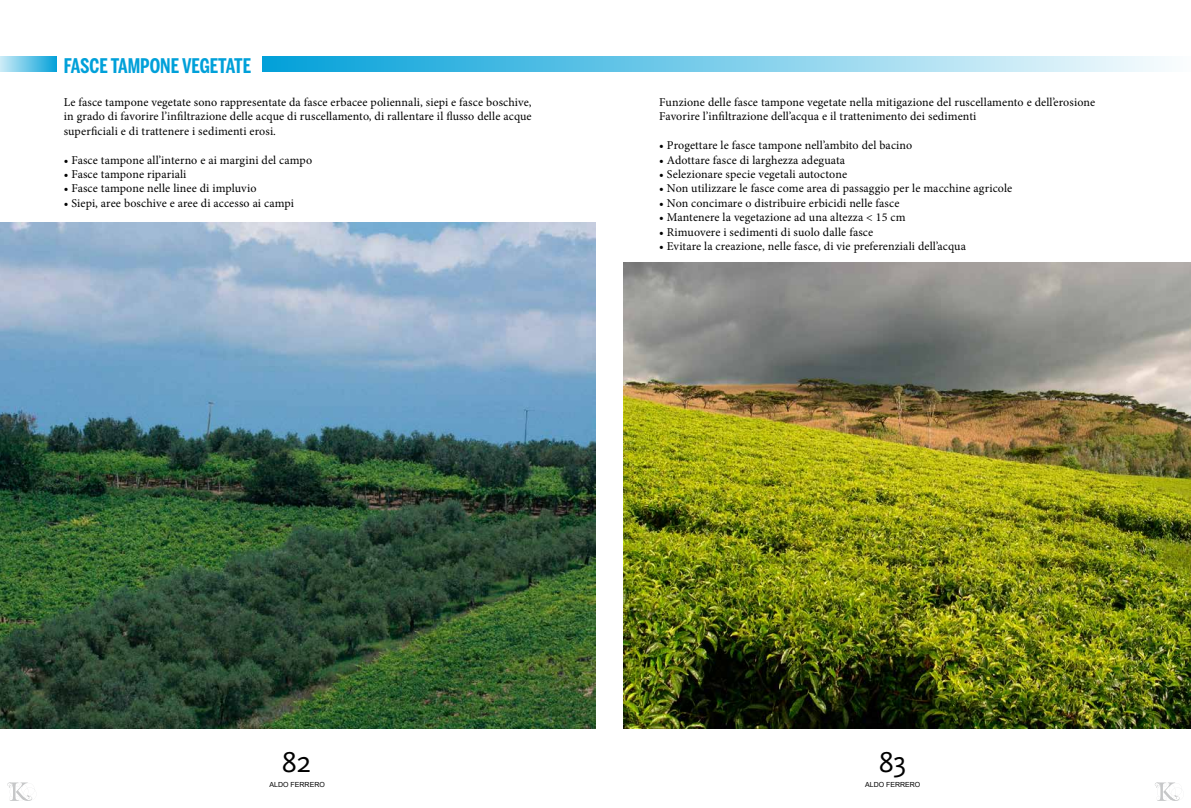
<style>
.page{position:relative;width:1191px;height:808px;background:#fff}
.page>*{position:absolute;margin:0;border:0;box-sizing:border-box;transform-origin:0 0}
.t1{font:30px "Aquazur";color:#000}
.t2{font:700 20px "Benton Sans Comp";color:#00a0d9}
.t3{font:12px/14.4px "Minion Pro";letter-spacing:.01em;color:#000;text-align:justify}
.t4{font:7px "Arial";color:#000}
</style>
<div class="page">
<svg style="left:7px;top:782px;width:28px;height:19px"></svg>
<svg style="left:1155px;top:782px;width:25px;height:19px"></svg>
<svg style="left:262px;top:57px;width:903px;height:15px;background:#7acdea"></svg>
<svg style="left:0;top:57px;width:57px;height:15px"></svg>
<img style="left:0;top:222px;width:595px;height:507px">
<img style="left:624px;top:262px;width:567px;height:467px">
<h2 class="t2" style="left:64px;top:54px;width:189px">FASCE TAMPONE VEGETATE</h2>
<p class="t3" style="left:64px;top:95px;width:469px">Le fasce tampone vegetate sono rappresentate da fasce erbacee poliennali, siepi e fasce boschive, in grado di favorire l’infiltrazione delle acque di ruscellamento, di rallentare il flusso delle acque superficiali e di trattenere i sedimenti erosi.</p>
<p class="t3" style="left:64px;top:153px;width:250px">• Fasce tampone all’interno e ai margini del campo</p>
<p class="t3" style="left:64px;top:167px;width:124px">• Fasce tampone ripariali</p>
<p class="t3" style="left:64px;top:181px;width:194px">• Fasce tampone nelle linee di impluvio</p>
<p class="t3" style="left:64px;top:196px;width:232px">• Siepi, aree boschive e aree di accesso ai campi</p>
<p class="t3" style="left:659px;top:95px;width:437px">Funzione delle fasce tampone vegetate nella mitigazione del ruscellamento e dell’erosione<br>Favorire l’infiltrazione dell’acqua e il trattenimento dei sedimenti</p>
<p class="t3" style="left:659px;top:138px;width:254px">• Progettare le fasce tampone nell’ambito del bacino</p>
<p class="t3" style="left:659px;top:153px;width:187px">• Adottare fasce di larghezza adeguata</p>
<p class="t3" style="left:659px;top:167px;width:189px">• Selezionare specie vegetali autoctone</p>
<p class="t3" style="left:659px;top:181px;width:354px">• Non utilizzare le fasce come area di passaggio per le macchine agricole</p>
<p class="t3" style="left:659px;top:196px;width:242px">• Non concimare o distribuire erbicidi nelle fasce</p>
<p class="t3" style="left:659px;top:210px;width:248px">• Mantenere la vegetazione ad una altezza &lt; 15 cm</p>
<p class="t3" style="left:659px;top:225px;width:215px">• Rimuovere i sedimenti di suolo dalle fasce</p>
<p class="t3" style="left:659px;top:239px;width:308px">• Evitare la creazione, nelle fasce, di vie preferenziali dell’acqua</p>
<h1 class="t1" style="left:282px;top:746px;width:31px">82</h1>
<p class="t4" style="left:270px;top:780px;width:57px">ALDO FERRERO</p>
<h1 class="t1" style="left:879px;top:746px;width:29px">83</h1>
<p class="t4" style="left:865px;top:780px;width:57px">ALDO FERRERO</p>
</div>
